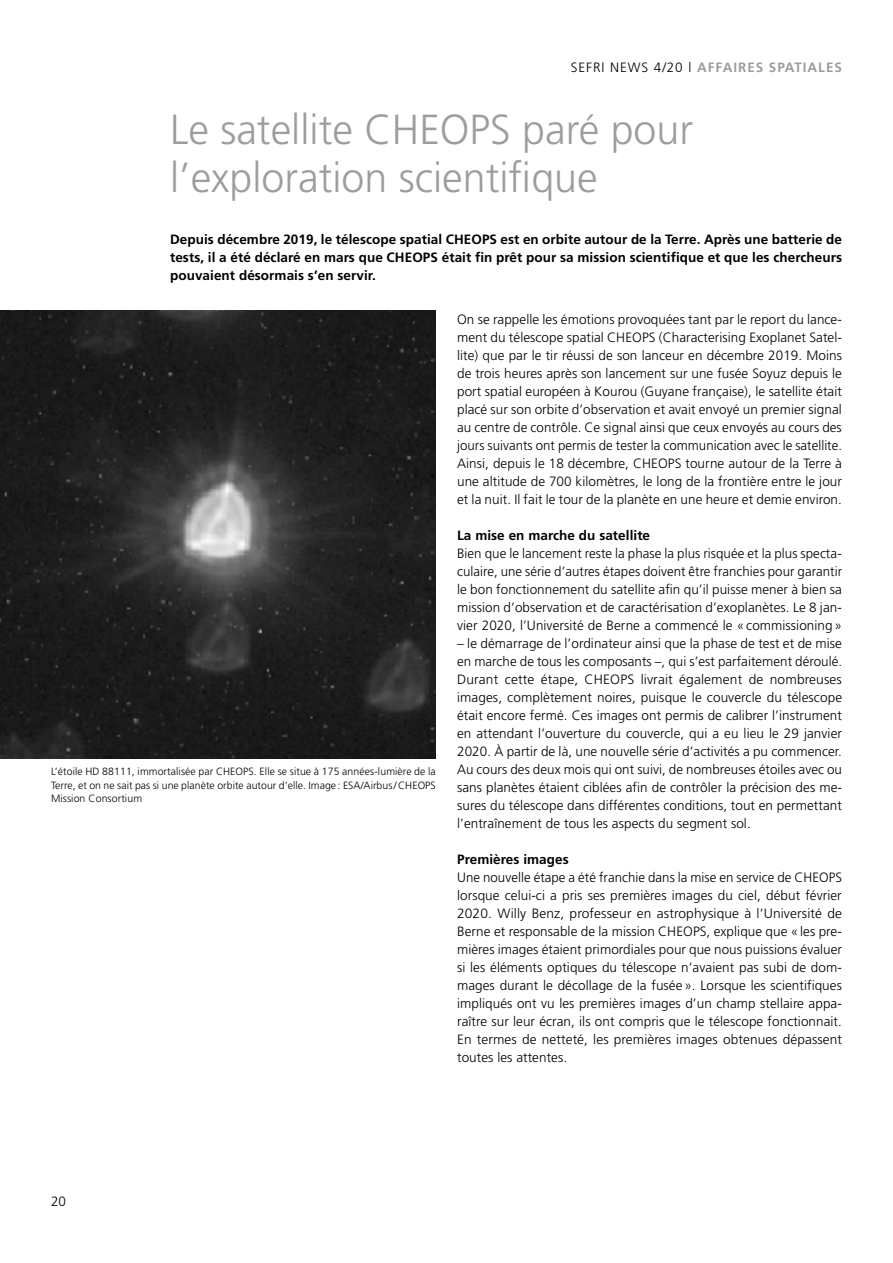
<style>
.page{position:relative;width:893px;height:1263px;background:#fff}
.page>*{position:absolute;margin:0;border:0;box-sizing:border-box;transform-origin:0 0}
.t1{font:300 42px/48px "Frutiger LT Std";color:#9d9d9c}
.t2{font:300 13.5px/18px "Frutiger LT Std";letter-spacing:.005em;color:#000;text-align:justify}
.t3{font:700 13.5px/18px "Frutiger LT Std";letter-spacing:.005em;color:#000;text-align:justify}
.t4{font:700 13.5px "Frutiger LT Std";letter-spacing:.07em;color:#9d9d9c}
.t5{font:300 10.5px/13.5px "Frutiger LT Std";letter-spacing:.005em;color:#000;text-align:justify}
.s1{font-weight:300;color:#000}
</style>
<div class="page">
<img style="left:0;top:310px;width:436px;height:449px">
<p class="t4" style="left:571px;top:59px;width:273px"><span class="s1">SEFRI NEWS 4/20 l</span> AFFAIRES SPATIALES</p>
<h1 class="t1" style="left:170px;top:106px;width:524px">Le satellite CHEOPS paré pour l’exploration scientifque</h1>
<p class="t3" style="left:170px;top:230px;width:673px">Depuis décembre 2019, le télescope spatial CHEOPS est en orbite autour de la Terre. Après une batterie de tests, il a été déclaré en mars que CHEOPS était fin prêt pour sa mission scientifique et que les chercheurs pouvaient désormais s’en servir.</p>
<p class="t2" style="left:457px;top:311px;width:386px">On se rappelle les émotions provoquées tant par le report du lance&shy;ment du télescope spatial CHEOPS (Characterising Exoplanet Satel&shy;lite) que par le tir réussi de son lanceur en décembre 2019. Moins de trois heures après son lancement sur une fusée Soyuz depuis le port spatial européen à Kourou (Guyane française), le satellite était placé sur son orbite d’observation et avait envoyé un premier signal au centre de contrôle. Ce signal ainsi que ceux envoyés au cours des jours suivants ont permis de tester la communication avec le satellite.<br>Ainsi, depuis le 18 décembre, CHEOPS tourne autour de la Terre à une altitude de 700 kilomètres, le long de la frontière entre le jour et la nuit. Il fait le tour de la planète en une heure et demie environ.</p>
<p class="t3" style="left:457px;top:526px;width:195px">La mise en marche du satellite</p>
<p class="t2" style="left:457px;top:545px;width:386px">Bien que le lancement reste la phase la plus risquée et la plus specta&shy;culaire, une série d’autres étapes doivent être franchies pour garantir le bon fonctionnement du satellite afin qu’il puisse mener à bien sa mission d’observation et de caractérisation d’exoplanètes. Le 8 jan&shy;vier 2020, l’Université de Berne a commencé le «commissioning»</p>
<p class="t2" style="left:457px;top:635px;width:387px">– le démarrage de l’ordinateur ainsi que la phase de test et de mise en marche de tous les composants –, qui s’est parfaitement déroulé.<br>Durant cette étape, CHEOPS livrait également de nombreuses images, complètement noires, puisque le couvercle du télescope était encore fermé. Ces images ont permis de calibrer l’instrument en attendant l’ouverture du couvercle, qui a eu lieu le 29 janvier 2020. À partir de là, une nouvelle série d’activités a pu commencer.<br>Au cours des deux mois qui ont suivi, de nombreuses étoiles avec ou sans planètes étaient ciblées afin de contrôler la précision des me&shy;sures du télescope dans différentes conditions, tout en permettant l’entraînement de tous les aspects du segment sol.</p>
<p class="t3" style="left:457px;top:850px;width:113px">Premières images</p>
<p class="t2" style="left:457px;top:869px;width:386px">Une nouvelle étape a été franchie dans la mise en service de CHEOPS lorsque celui-ci a pris ses premières images du ciel, début février 2020. Willy Benz, professeur en astrophysique à l’Université de Berne et responsable de la mission CHEOPS, explique que «les pre&shy;mières images étaient primordiales pour que nous puissions évaluer si les éléments optiques du télescope n’avaient pas subi de dom&shy;mages durant le décollage de la fusée». Lorsque les scientifiques impliqués ont vu les premières images d’un champ stellaire appa&shy;raître sur leur écran, ils ont compris que le télescope fonctionnait.<br>En termes de netteté, les premières images obtenues dépassent toutes les attentes.</p>
<p class="t5" style="left:51px;top:765px;width:386px">L’étoile HD 88111, immortalisée par CHEOPS. Elle se situe à 175 années-lumière de la Terre, et on ne sait pas si une planète orbite autour d’elle. Image: ESA/Airbus/CHEOPS Mission Consortium</p>
<p class="t2" style="left:51px;top:1193px;width:17px">20</p>
</div>
